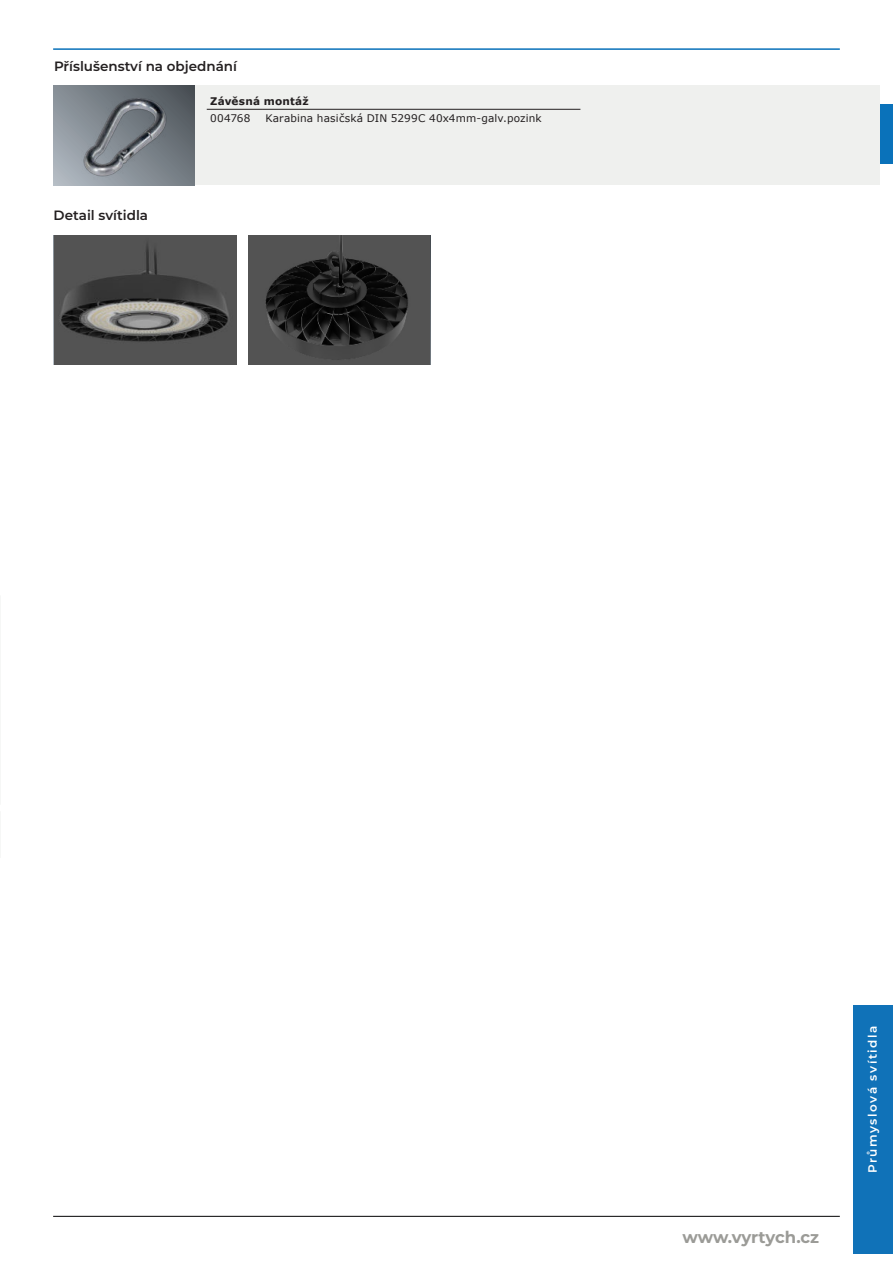
<style>
.page{position:relative;width:893px;height:1263px;background:#fff}
.page>*{position:absolute;margin:0;border:0;box-sizing:border-box;transform-origin:0 0}
.t1{font:700 16.5px "Montserrat";letter-spacing:-.01em;color:#9b9b97}
.t2{font:600 13.5px "Montserrat";color:#231f20}
.t3{font:600 12px "Montserrat";letter-spacing:.13em;color:#fff}
.t4{font:10.5px "Verdana";letter-spacing:.01em;color:#231f20}
.t5{font:700 10.5px "Verdana";letter-spacing:.02em;color:#231f20}
</style>
<div class="page">
<div style="left:853px;top:1006px;width:40px;height:248px;background:#1072b8"></div>
<hr style="left:53px;top:48px;width:787px;height:2px;background:#0a72ba">
<hr style="left:53px;top:1216px;width:787px;height:1px;background:#000002">
<div style="left:853px;top:104px;width:40px;height:60px;background:#0a72ba"></div>
<div style="left:137px;top:85px;width:743px;height:100px;background:#eff0ee"></div>
<img style="left:53px;top:85px;width:141px;height:100px">
<img style="left:54px;top:236px;width:182px;height:128px">
<img style="left:248px;top:236px;width:181px;height:128px">
<hr style="left:207px;top:109px;width:55px;height:1px;background:#231f20">
<hr style="left:262px;top:109px;width:318px;height:1px;background:#231f20">
<p class="t2" style="left:54px;top:60px;width:185px">Příslušenství na objednání</p>
<p class="t2" style="left:54px;top:209px;width:96px">Detail svítidla</p>
<p class="t5" style="left:210px;top:93px;width:100px">Závěsná montáž</p>
<p class="t4" style="left:210px;top:113px;width:42px">004768</p>
<p class="t4" style="left:265px;top:111px;width:278px">Karabina hasičská DIN 5299C 40x4mm-galv.pozink</p>
<h1 class="t1" style="left:682px;top:1230px;width:138px">www.vyrtych.cz</h1>
<p class="t3" style="left:867px;top:1173px;width:149px;rotate:-90deg">Průmyslová svítidla</p>
</div>
